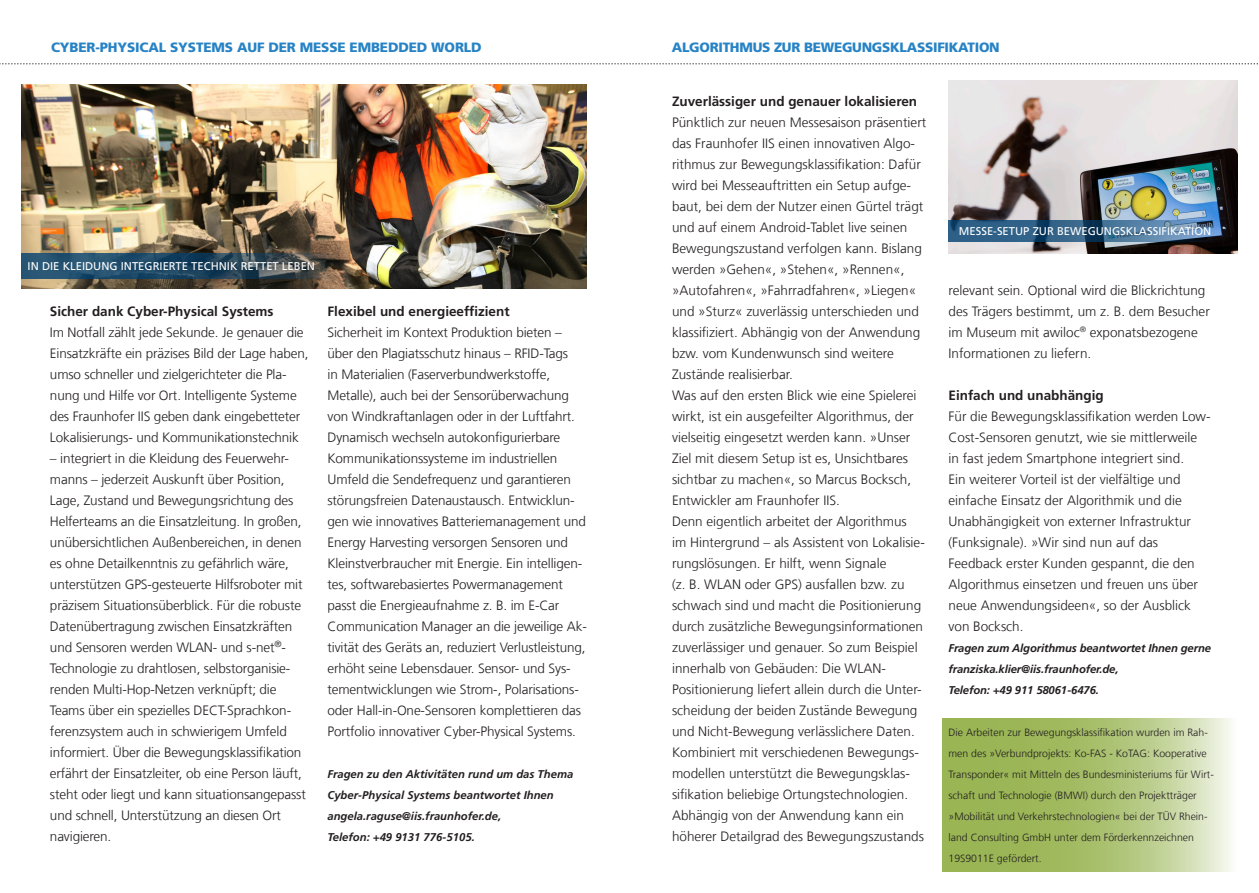
<style>
.page{position:relative;width:1259px;height:893px;background:#fff}
.page>*{position:absolute;margin:0;border:0;box-sizing:border-box;transform-origin:0 0}
._06_Fließtext{font:300 13.5px/21px "Frutiger LT Com";letter-spacing:-.01em;color:#231f20}
._07_Zwischenüberschr{font:700 13.5px "Frutiger LT Com";color:#231f20}
.Innenseiten_Überschr{font:900 13.5px "Frutiger LT Com";letter-spacing:-.01em;color:#2783c5}
._05_Marginalie_Bildu{font:italic 700 11.25px/21px "Frutiger LT Com";color:#231f20}
.kursiv{font:italic 700 11.25px/21px "Frutiger LT Com";letter-spacing:-.01em;color:#231f20}
.Innenseiten_Kasten_B{font:11.25px "Frutiger LT Com";color:#fff}
._05_Marginalie_Bildu-2{font:300 10.5px/21px "Frutiger LT Com";color:#231f20}
</style>
<div class="page">
<svg style="left:0;top:63px;width:1258px;height:1px"></svg>
<svg style="left:942px;top:719px;width:290px;height:153px;background:#b1c57b"></svg>
<img style="left:21px;top:85px;width:566px;height:204px">
<img style="left:948px;top:80px;width:289px;height:173px">
<svg style="left:21px;top:253px;width:318px;height:26px;background:#2d4c60"></svg>
<svg style="left:948px;top:221px;width:289px;height:21px;background:#396284"></svg>
<p class="Innenseiten_Überschr" style="left:51px;top:39px;width:432px">CYBER-PHYSICAL SYSTEMS AUF DER MESSE EMBEDDED WORLD</p>
<p class="Innenseiten_Überschr" style="left:672px;top:39px;width:329px">ALGORITHMUS ZUR BEWEGUNGSKLASSIFIKATION</p>
<p class="Innenseiten_Kasten_B" style="left:28px;top:260px;width:289px">IN DIE KLEIDUNG INTEGRIERTE TECHNIK RETTET LEBEN</p>
<p class="_07_Zwischenüberschr" style="left:50px;top:303px;width:225px">Sicher dank Cyber-Physical Systems</p>
<p class="_06_Fließtext" style="left:50px;top:321px;width:260px">Im Notfall zählt jede Sekunde. Je genauer die Einsatzkräfte ein präzises Bild der Lage haben, umso schneller und zielgerichteter die Pla&shy;nung und Hilfe vor Ort. Intelligente Systeme des Fraunhofer IIS geben dank eingebetteter Lokalisierungs- und Kommunikationstechnik</p>
<p class="_06_Fließtext" style="left:50px;top:447px;width:257px">– integriert in die Kleidung des Feuerwehr&shy;manns – jederzeit Auskunft über Position, Lage, Zustand und Bewegungsrichtung des Helferteams an die Einsatzleitung. In großen, unübersichtlichen Außenbereichen, in denen es ohne Detailkenntnis zu gefährlich wäre, unterstützen GPS-gesteuerte Hilfsroboter mit präzisem Situationsüberblick. Für die robuste Datenübertragung zwischen Einsatzkräften und Sensoren werden WLAN- und s-net<sup>®</sup>- Technologie zu drahtlosen, selbstorganisie&shy;renden Multi-Hop-Netzen verknüpft; die Teams über ein spezielles DECT-Sprachkon&shy;ferenzsystem auch in schwierigem Umfeld informiert. Über die Bewegungsklassifikation erfährt der Einsatzleiter, ob eine Person läuft, steht oder liegt und kann situationsangepasst und schnell, Unterstützung an diesen Ort navigieren.</p>
<p class="_07_Zwischenüberschr" style="left:327px;top:303px;width:184px">Flexibel und energieeffizient</p>
<p class="_06_Fließtext" style="left:327px;top:321px;width:261px">Sicherheit im Kontext Produktion bieten – über den Plagiatsschutz hinaus – RFID-Tags<br>in Materialien (Faserverbundwerkstoffe, Metalle), auch bei der Sensorüberwachung von Windkraftanlagen oder in der Luftfahrt.<br>Dynamisch wechseln autokonfigurierbare Kommunikationssysteme im industriellen Umfeld die Sendefrequenz und garantieren störungsfreien Datenaustausch. Entwicklun&shy;gen wie innovatives Batteriemanagement und Energy Harvesting versorgen Sensoren und Kleinstverbraucher mit Energie. Ein intelligen&shy;tes, softwarebasiertes Powermanagement passt die Energieaufnahme z. B. im E-Car Communication Manager an die jeweilige Ak&shy;tivität des Geräts an, reduziert Verlustleistung, erhöht seine Lebensdauer. Sensor- und Sys&shy;tementwicklungen wie Strom-, Polarisations&shy;oder Hall-in-One-Sensoren komplettieren das Portfolio innovativer Cyber-Physical Systems.</p>
<p class="_05_Marginalie_Bildu" style="left:327px;top:763px;width:247px">Fragen zu den Aktivitäten rund um das Thema Cyber-Physical Systems beantwortet Ihnen angela.raguse@iis.fraunhofer.de,<br>Telefon: +49 9131 776-5105.</p>
<p class="_07_Zwischenüberschr" style="left:672px;top:93px;width:247px">Zuverlässiger und genauer lokalisieren</p>
<p class="_06_Fließtext" style="left:672px;top:111px;width:256px">Pünktlich zur neuen Messesaison präsentiert das Fraunhofer IIS einen innovativen Algo&shy;rithmus zur Bewegungsklassifikation: Dafür wird bei Messeauftritten ein Setup aufge&shy;baut, bei dem der Nutzer einen Gürtel trägt und auf einem Android-Tablet live seinen Bewegungszustand verfolgen kann. Bislang werden »Gehen«, »Stehen«, »Rennen«, »Autofahren«, »Fahrradfahren«, »Liegen« und »Sturz« zuverlässig unterschieden und klassifiziert. Abhängig von der Anwendung bzw. vom Kundenwunsch sind weitere Zustände realisierbar.</p>
<p class="_06_Fließtext" style="left:672px;top:384px;width:246px">Was auf den ersten Blick wie eine Spielerei wirkt, ist ein ausgefeilter Algorithmus, der vielseitig eingesetzt werden kann. »Unser Ziel mit diesem Setup ist es, Unsichtbares sichtbar zu machen«, so Marcus Bocksch, Entwickler am Fraunhofer IIS.</p>
<p class="_06_Fließtext" style="left:672px;top:510px;width:254px">Denn eigentlich arbeitet der Algorithmus<br>im Hintergrund – als Assistent von Lokalisie&shy;rungslösungen. Er hilft, wenn Signale<br>(z. B. WLAN oder GPS) ausfallen bzw. zu schwach sind und macht die Positionierung durch zusätzliche Bewegungsinformationen zuverlässiger und genauer. So zum Beispiel innerhalb von Gebäuden: Die WLAN-Positionierung liefert allein durch die Unter&shy;scheidung der beiden Zustände Bewegung und Nicht-Bewegung verlässlichere Daten.<br>Kombiniert mit verschiedenen Bewegungs&shy;modellen unterstützt die Bewegungsklas&shy;sifikation beliebige Ortungstechnologien.<br>Abhängig von der Anwendung kann ein höherer Detailgrad des Bewegungszustands</p>
<p class="Innenseiten_Kasten_B" style="left:959px;top:225px;width:254px">MESSE-SETUP ZUR BEWEGUNGSKLASSIFIKATION</p>
<p class="_06_Fließtext" style="left:948px;top:279px;width:263px">relevant sein. Optional wird die Blickrichtung des Trägers bestimmt, um z. B. dem Besucher im Museum mit awiloc<sup>®</sup> exponatsbezogene Informationen zu liefern.</p>
<p class="_07_Zwischenüberschr" style="left:948px;top:387px;width:157px">Einfach und unabhängig</p>
<p class="_06_Fließtext" style="left:948px;top:405px;width:264px">Für die Bewegungsklassifikation werden Low-Cost-Sensoren genutzt, wie sie mittlerweile in fast jedem Smartphone integriert sind.<br>Ein weiterer Vorteil ist der vielfältige und einfache Einsatz der Algorithmik und die Unabhängigkeit von externer Infrastruktur (Funksignale). »Wir sind nun auf das Feedback erster Kunden gespannt, die den Algorithmus einsetzen und freuen uns über neue Anwendungsideen«, so der Ausblick von Bocksch.</p>
<p class="kursiv" style="left:948px;top:637px;width:264px">Fragen zum Algorithmus beantwortet Ihnen gerne franziska.klier@iis.fraunhofer.de,<br>Telefon: +49 911 58061-6476.</p>
<p class="_05_Marginalie_Bildu-2" style="left:948px;top:721px;width:267px">Die Arbeiten zur Bewegungsklassifikation wurden im Rah&shy;men des »Verbundprojekts: Ko-FAS - KoTAG: Kooperative Transponder« mit Mitteln des Bundesministeriums für Wirt&shy;schaft und Technologie (BMWI) durch den Projektträger »Mobilität und Verkehrstechnologien« bei der TÜV Rhein&shy;land Consulting GmbH unter dem Förderkennzeichnen 19S9011E gefördert.</p>
</div>
